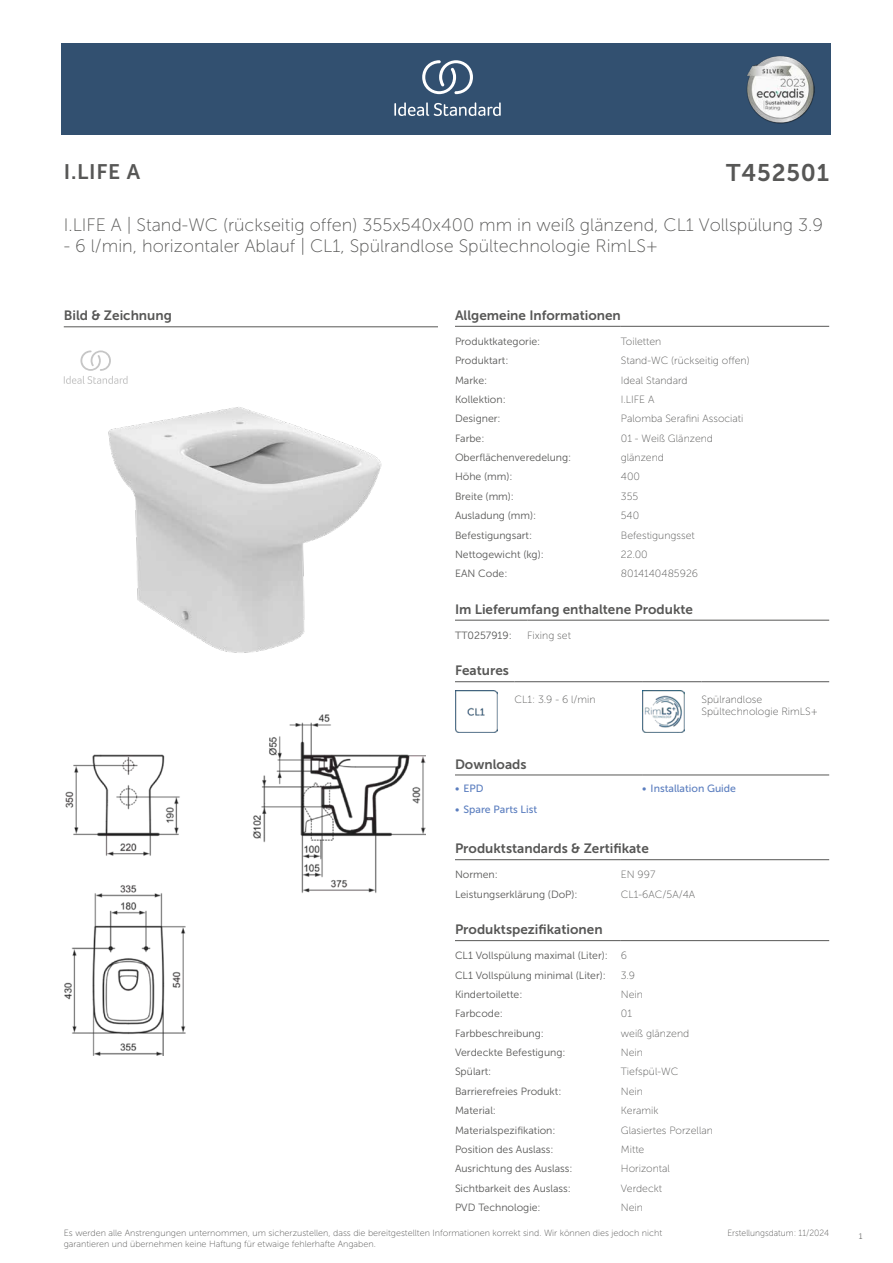
<style>
.page{position:relative;width:893px;height:1263px;background:#fff}
.page>*{position:absolute;margin:0;border:0;box-sizing:border-box;transform-origin:0 0}
.t1{font:24px "Museo Sans 700";letter-spacing:.035em;color:#575756}
.t2{font:21px "Museo Sans 700";color:#575756}
.t3{font:18px "Museo Sans 100";color:#575756}
.t4{font:13.5px "Museo Sans 700";color:#575756}
.t5{font:10.5px/19.4px "Museo Sans 300";color:#575756}
.t6{font:10.5px/12.6px "Museo Sans 100";color:#575756}
.t7{font:10.5px "Museo Sans 500";color:#5b7ebf}
.t8{font:9px/10.8px "Museo Sans 100";color:#575756}
.t9{font:9px "Museo Sans 100";color:#575756;scale:.95 1}
.t10{font:300 9px "Calibri";color:#575756;scale:.95 1}
.s1{font-family:"Museo Sans 100"}
</style>
<div class="page">
<div style="left:62px;top:43px;width:769px;height:91px;background:#325070"></div>
<hr style="left:455px;top:326px;width:166px;height:1px;background:#575756">
<hr style="left:621px;top:326px;width:208px;height:1px;background:#575756">
<hr style="left:455px;top:620px;width:72px;height:1px;background:#575756">
<hr style="left:527px;top:620px;width:302px;height:1px;background:#575756">
<hr style="left:455px;top:681px;width:59px;height:1px;background:#575756">
<hr style="left:514px;top:681px;width:128px;height:1px;background:#575756">
<hr style="left:642px;top:681px;width:60px;height:1px;background:#575756">
<hr style="left:702px;top:681px;width:127px;height:1px;background:#575756">
<img style="left:455px;top:690px;width:42px;height:43px">
<img style="left:642px;top:690px;width:43px;height:43px">
<hr style="left:455px;top:775px;width:187px;height:1px;background:#575756">
<hr style="left:642px;top:775px;width:187px;height:1px;background:#575756">
<hr style="left:455px;top:859px;width:166px;height:1px;background:#575756">
<hr style="left:621px;top:859px;width:208px;height:1px;background:#575756">
<hr style="left:455px;top:940px;width:166px;height:1px;background:#575756">
<hr style="left:621px;top:940px;width:208px;height:1px;background:#575756">
<img style="left:64px;top:714px;width:361px;height:341px">
<hr style="left:64px;top:327px;width:374px;height:1px;background:#575756">
<svg style="left:64px;top:350px;width:64px;height:34px"></svg>
<img style="left:108px;top:407px;width:274px;height:246px">
<svg style="left:394px;top:102px;width:107px;height:14px"></svg>
<svg style="left:422px;top:60px;width:51px;height:34px"></svg>
<img style="left:746px;top:56px;width:68px;height:67px">
<h2 class="t2" style="left:64px;top:160px;width:78px">I.LIFE A</h2>
<h1 class="t1" style="left:726px;top:160px;width:105px">T452501</h1>
<h3 class="t3" style="left:64px;top:215px;width:761px">I.LIFE A | Stand-WC (rückseitig offen) 355x540x400 mm in weiß glänzend, CL1 Vollspülung 3.9</h3>
<h3 class="t3" style="left:64px;top:236px;width:596px">- 6 l/min, horizontaler Ablauf | CL1, Spülrandlose Spültechnologie RimLS+</h3>
<p class="t4" style="left:64px;top:308px;width:110px">Bild &amp; Zeichnung</p>
<p class="t4" style="left:455px;top:308px;width:167px">Allgemeine Informationen</p>
<p class="t5" style="left:455px;top:332px;width:87px">Produktkategorie:</p>
<p class="t6" style="left:621px;top:335px;width:42px">Toiletten</p>
<p class="t5" style="left:455px;top:351px;width:55px">Produktart:</p>
<p class="t6" style="left:621px;top:355px;width:130px">Stand-WC (rückseitig offen)</p>
<p class="t5" style="left:455px;top:370px;width:34px">Marke:</p>
<p class="t6" style="left:621px;top:374px;width:68px">Ideal Standard</p>
<p class="t5" style="left:455px;top:390px;width:52px">Kollektion:</p>
<p class="t6" style="left:621px;top:393px;width:35px">I.LIFE A</p>
<p class="t5" style="left:455px;top:409px;width:47px">Designer:</p>
<p class="t6" style="left:621px;top:413px;width:124px">Palomba Serafini Associati</p>
<p class="t5" style="left:455px;top:429px;width:31px">Farbe:</p>
<p class="t6" style="left:621px;top:432px;width:94px">01 - Weiß Glänzend</p>
<p class="t5" style="left:455px;top:448px;width:118px">Oberflächenveredelung:</p>
<p class="t6" style="left:621px;top:451px;width:45px">glänzend</p>
<p class="t5" style="left:455px;top:467px;width:59px">Höhe (mm):</p>
<p class="t6" style="left:621px;top:471px;width:21px">400</p>
<p class="t5" style="left:455px;top:487px;width:61px">Breite (mm):</p>
<p class="t6" style="left:621px;top:490px;width:19px">355</p>
<p class="t5" style="left:455px;top:506px;width:83px">Ausladung (mm):</p>
<p class="t6" style="left:621px;top:509px;width:20px">540</p>
<p class="t5" style="left:455px;top:525px;width:79px">Befestigungsart:</p>
<p class="t6" style="left:621px;top:529px;width:75px">Befestigungsset</p>
<p class="t5" style="left:455px;top:545px;width:90px">Nettogewicht (kg):</p>
<p class="t6" style="left:621px;top:548px;width:28px">22.00</p>
<p class="t5" style="left:455px;top:564px;width:54px">EAN Code:</p>
<p class="t6" style="left:621px;top:567px;width:79px">8014140485926</p>
<p class="t4" style="left:455px;top:602px;width:240px">Im Lieferumfang enthaltene Produkte</p>
<p class="t5" style="left:455px;top:626px;width:58px">TT0257919:</p>
<p class="t6" style="left:527px;top:629px;width:45px">Fixing set</p>
<p class="t4" style="left:455px;top:663px;width:55px">Features</p>
<p class="t6" style="left:514px;top:693px;width:83px">CL1: 3.9 - 6 l/min</p>
<p class="t6" style="left:702px;top:693px;width:118px">Spülrandlose<br>Spültechnologie RimLS+</p>
<p class="t4" style="left:455px;top:756px;width:73px">Downloads</p>
<p class="t7" style="left:455px;top:782px;width:30px">• EPD</p>
<p class="t7" style="left:642px;top:782px;width:95px">• Installation Guide</p>
<p class="t7" style="left:455px;top:803px;width:84px">• Spare Parts List</p>
<p class="t4" style="left:455px;top:841px;width:195px">Produktstandards &amp; Zertifikate</p>
<p class="t5" style="left:455px;top:865px;width:44px">Normen:</p>
<p class="t6" style="left:621px;top:869px;width:36px">EN 997</p>
<p class="t5" style="left:455px;top:884px;width:124px">Leistungserklärung (DoP):</p>
<p class="t6" style="left:621px;top:888px;width:76px">CL1-6AC/5A/4A</p>
<p class="t4" style="left:455px;top:922px;width:149px">Produktspezifikationen</p>
<p class="t5" style="left:455px;top:946px;width:174px">CL1 Vollspülung maximal (Liter): <span class="s1">6<br></span>CL1 Vollspülung minimal (Liter):</p>
<p class="t6" style="left:621px;top:969px;width:16px">3.9</p>
<p class="t5" style="left:455px;top:985px;width:69px">Kindertoilette:</p>
<p class="t6" style="left:621px;top:988px;width:24px">Nein</p>
<p class="t5" style="left:455px;top:1004px;width:49px">Farbcode:</p>
<p class="t6" style="left:621px;top:1007px;width:13px">01</p>
<p class="t5" style="left:455px;top:1023px;width:90px">Farbbeschreibung:</p>
<p class="t6" style="left:621px;top:1027px;width:70px">weiß glänzend</p>
<p class="t5" style="left:455px;top:1043px;width:112px">Verdeckte Befestigung:</p>
<p class="t6" style="left:621px;top:1046px;width:24px">Nein</p>
<p class="t5" style="left:455px;top:1062px;width:38px">Spülart:</p>
<p class="t6" style="left:621px;top:1066px;width:59px">Tiefspül-WC</p>
<p class="t5" style="left:455px;top:1081px;width:108px">Barrierefreies Produkt:</p>
<p class="t6" style="left:621px;top:1085px;width:24px">Nein</p>
<p class="t5" style="left:455px;top:1101px;width:43px">Material:</p>
<p class="t6" style="left:621px;top:1104px;width:39px">Keramik</p>
<p class="t5" style="left:455px;top:1120px;width:102px">Materialspezifikation:</p>
<p class="t6" style="left:621px;top:1124px;width:94px">Glasiertes Porzellan</p>
<p class="t5" style="left:455px;top:1140px;width:100px">Position des Auslass:</p>
<p class="t6" style="left:621px;top:1143px;width:25px">Mitte</p>
<p class="t5" style="left:455px;top:1159px;width:119px">Ausrichtung des Auslass:</p>
<p class="t6" style="left:621px;top:1162px;width:51px">Horizontal</p>
<p class="t5" style="left:455px;top:1178px;width:117px">Sichtbarkeit des Auslass:</p>
<p class="t6" style="left:621px;top:1182px;width:43px">Verdeckt</p>
<p class="t5" style="left:455px;top:1198px;width:87px">PVD Technologie:</p>
<p class="t6" style="left:621px;top:1201px;width:24px">Nein</p>
<p class="t8" style="left:64px;top:1227px;width:600px">Es werden alle Anstrengungen unternommen, um sicherzustellen, dass die bereitgestellten Informationen korrekt sind. Wir können dies jedoch nicht garantieren und übernehmen keine Haftung für etwaige fehlerhafte Angaben.</p>
<p class="t9" style="left:727px;top:1228px;width:109px">Erstellungsdatum: 11/2024</p>
<p class="t10" style="left:858px;top:1230px;width:6px">1</p>
</div>
